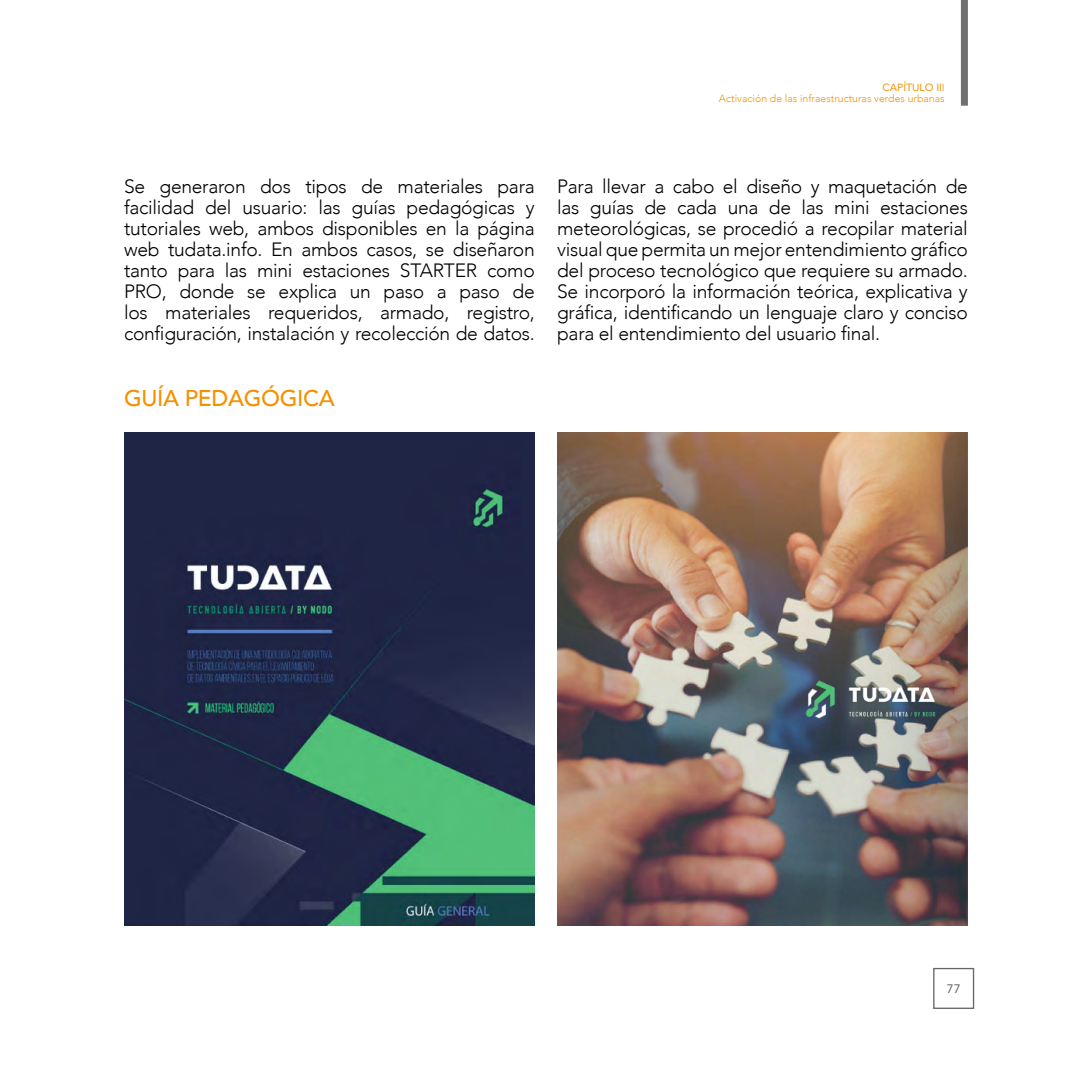
<style>
.page{position:relative;width:1092px;height:1092px;background:#fff}
.page>*{position:absolute;margin:0;border:0;box-sizing:border-box;transform-origin:0 0}
.t1{font:500 22.75px "Avenir";letter-spacing:-.015em;color:#f39200}
.t2{font:300 19.25px/21px "Avenir";letter-spacing:-.015em;color:#000;text-align:justify}
.t3{font:12.25px "Avenir LT Std";color:#666}
.t4{font:300 10.5px/10.5px "Avenir";color:#f39200;text-align:right}
.s1{font-weight:400}
</style>
<div class="page">
<div style="left:960px;top:0;width:7px;height:106px;background:#706f6f"></div>
<div style="left:933px;top:967px;width:41px;height:41px;border:1px solid #666"></div>
<img style="left:124px;top:432px;width:411px;height:493px">
<img style="left:557px;top:432px;width:410px;height:493px">
<p class="t4" style="left:719px;top:82px;width:227px"><span class="s1">CAPÍTULO II</span>I<br>Activación de las infraestructuras verdes urbanas</p>
<p class="t2" style="left:124px;top:176px;width:412px">Se generaron dos tipos de materiales para facilidad del usuario: las guías pedagógicas y tutoriales web, ambos disponibles en la página web tudata.info. En ambos casos, se diseñaron tanto para las mini estaciones STARTER como PRO, donde se explica un paso a paso de los materiales requeridos, armado, registro, configuración, instalación y recolección de datos.</p>
<p class="t2" style="left:557px;top:176px;width:412px">Para llevar a cabo el diseño y maquetación de las guías de cada una de las mini estaciones meteorológicas, se procedió a recopilar material visual que permita un mejor entendimiento gráfico del proceso tecnológico que requiere su armado.<br>Se incorporó la información teórica, explicativa y gráfica, identificando un lenguaje claro y conciso para el entendimiento del usuario final.</p>
<p class="t1" style="left:124px;top:378px;width:212px">GUÍA PEDAGÓGICA</p>
<p class="t3" style="left:946px;top:981px;width:15px">77</p>
</div>
